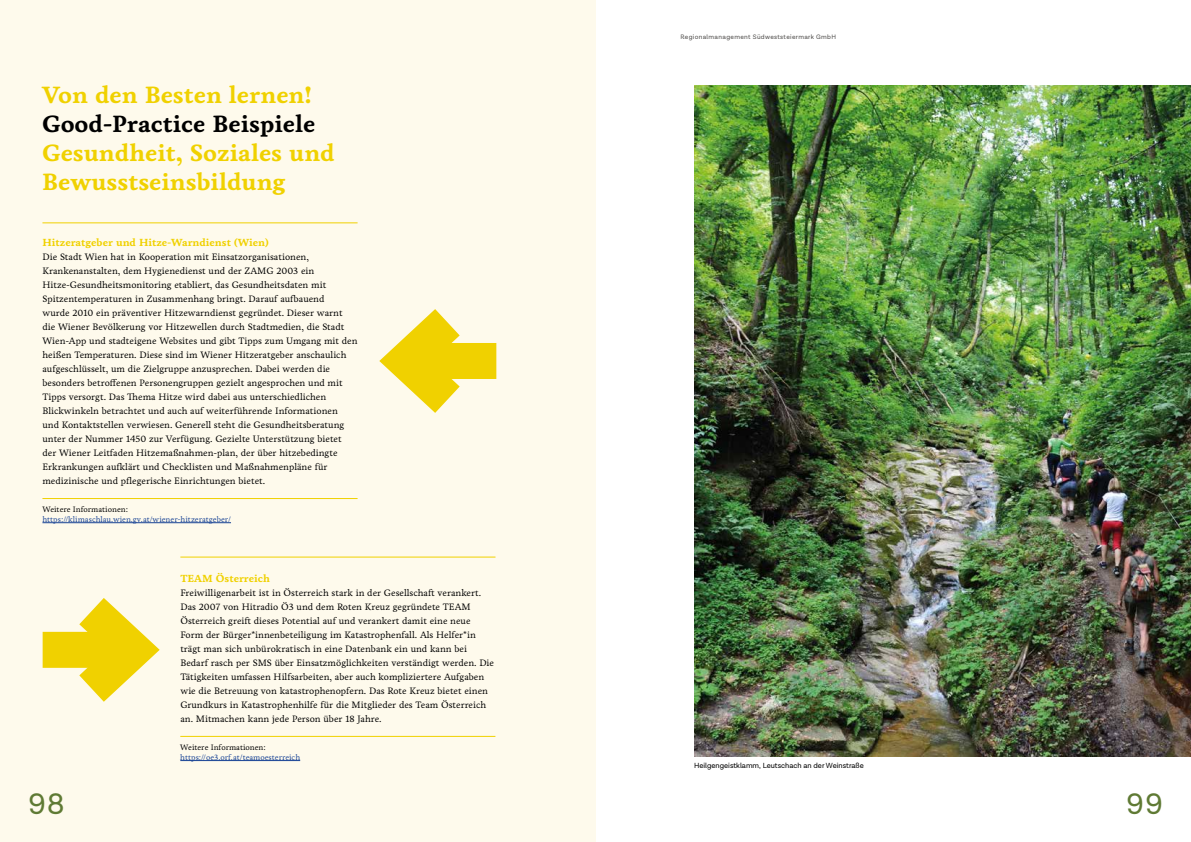
<style>
.page{position:relative;width:1191px;height:842px;background:#fff}
.page>*{position:absolute;margin:0;border:0;box-sizing:border-box;transform-origin:0 0}
.t1{font:30px "Lota Grotesque";color:#5f7a34}
.t2{font:700 24px/28.8px "Livory";color:#f0d100}
.t3{font:700 24px "Livory";color:#000}
.t4{font:700 10.5px "Livory";color:#f0d100}
.t5{font:9.5px/14px "Livory";color:#000}
.t6{font:8px "Livory";color:#164194}
.t7{font:8px "Livory";color:#000}
.t8{font:7.5px "Lota Grotesque";color:#000}
.t9{font:6.5px "Lota Grotesque";letter-spacing:.05em;color:#52504e}
</style>
<div class="page">
<div style="left:0;top:0;width:596px;height:842px;background:#fefaec"></div>
<hr style="left:42px;top:222px;width:315px;height:1px;background:#f0d100">
<hr style="left:180px;top:557px;width:315px;height:1px;background:#f0d100">
<svg style="left:379px;top:309px;width:118px;height:104px"></svg>
<svg style="left:42px;top:598px;width:144px;height:138px"></svg>
<hr style="left:42px;top:498px;width:315px;height:1px;background:#f0d100">
<hr style="left:42px;top:522px;width:189px;height:1px;background:#164194">
<hr style="left:180px;top:736px;width:315px;height:1px;background:#f0d100">
<hr style="left:180px;top:760px;width:120px;height:1px;background:#164194">
<img style="left:694px;top:85px;width:497px;height:672px">
<h2 class="t2" style="left:42px;top:81px;width:271px">Von den Besten lernen!</h2>
<h2 class="t3" style="left:42px;top:109px;width:275px">Good-Practice Beispiele</h2>
<h2 class="t2" style="left:42px;top:138px;width:294px">Gesundheit, Soziales und<br>Bewusstseinsbildung</h2>
<p class="t4" style="left:42px;top:236px;width:228px">Hitzeratgeber und Hitze-Warndienst (Wien)</p>
<p class="t5" style="left:42px;top:250px;width:317px">Die Stadt Wien hat in Kooperation mit Einsatzorganisationen, Krankenanstalten, dem Hygienedienst und der ZAMG 2003 ein Hitze-Gesundheitsmonitoring etabliert, das Gesundheitsdaten mit Spitzentemperaturen in Zusammenhang bringt. Darauf aufbauend<br>wurde 2010 ein präventiver Hitzewarndienst gegründet. Dieser warnt die Wiener Bevölkerung vor Hitzewellen durch Stadtmedien, die Stadt Wien-App und stadteigene Websites und gibt Tipps zum Umgang mit den heißen Temperaturen. Diese sind im Wiener Hitzeratgeber anschaulich aufgeschlüsselt, um die Zielgruppe anzusprechen. Dabei werden die besonders betroffenen Personengruppen gezielt angesprochen und mit Tipps versorgt. Das Thema Hitze wird dabei aus unterschiedlichen Blickwinkeln betrachtet und auch auf weiterführende Informationen<br>und Kontaktstellen verwiesen. Generell steht die Gesundheitsberatung unter der Nummer 1450 zur Verfügung. Gezielte Unterstützung bietet der Wiener Leitfaden Hitzemaßnahmen-plan, der über hitzebedingte Erkrankungen aufklärt und Checklisten und Maßnahmenpläne für medizinische und pflegerische Einrichtungen bietet.</p>
<p class="t7" style="left:42px;top:504px;width:87px">Weitere Informationen:</p>
<p class="t6" style="left:42px;top:514px;width:190px">https://klimaschlau.wien.gv.at/wiener-hitzeratgeber/</p>
<p class="t4" style="left:180px;top:572px;width:91px">TEAM Österreich</p>
<p class="t5" style="left:180px;top:586px;width:315px">Freiwilligenarbeit ist in Österreich stark in der Gesellschaft verankert.<br>Das 2007 von Hitradio Ö3 und dem Roten Kreuz gegründete TEAM Österreich greift dieses Potential auf und verankert damit eine neue Form der Bürger*innenbeteiligung im Katastrophenfall. Als Helfer*in trägt man sich unbürokratisch in eine Datenbank ein und kann bei Bedarf rasch per SMS über Einsatzmöglichkeiten verständigt werden. Die Tätigkeiten umfassen Hilfsarbeiten, aber auch kompliziertere Aufgaben wie die Betreuung von katastrophenopfern. Das Rote Kreuz bietet einen Grundkurs in Katastrophenhilfe für die Mitglieder des Team Österreich an. Mitmachen kann jede Person über 18 Jahre.</p>
<h1 class="t1" style="left:28px;top:787px;width:38px">98</h1>
<p class="t7" style="left:180px;top:742px;width:87px">Weitere Informationen:</p>
<p class="t6" style="left:180px;top:752px;width:121px">https://oe3.orf.at/teamoesterreich</p>
<p class="t9" style="left:680px;top:33px;width:157px">Regionalmanagement Südweststeiermark GmbH</p>
<p class="t8" style="left:694px;top:761px;width:171px">Heilgengeistklamm, Leutschach an der Weinstraße</p>
<h1 class="t1" style="left:1126px;top:787px;width:38px">99</h1>
</div>
